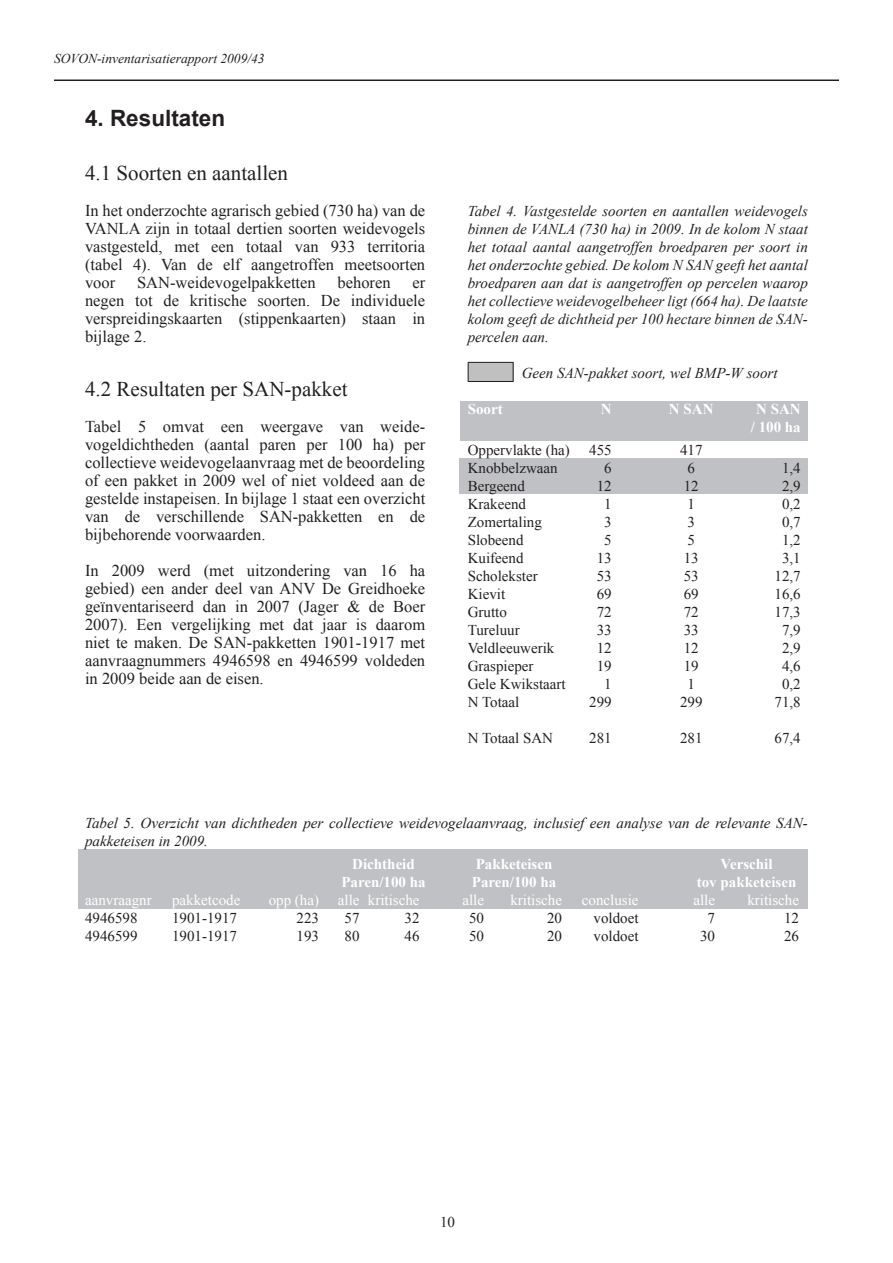
<style>
.page{position:relative;width:893px;height:1263px;background:#fff}
.page>*{position:absolute;margin:0;border:0;box-sizing:border-box;transform-origin:0 0}
.t1{font:700 22.5px "Arial";color:#231f20}
.t2{font:21px "Times New Roman";color:#231f20}
.t3{font:16.5px/18px "Times New Roman";color:#231f20;text-align:justify}
.t4{font:italic 15px/18px "Times New Roman";color:#231f20}
.t5{font:15px "Times New Roman";color:#231f20}
.t6{font:700 15px/18px "Times New Roman";color:#fff;text-align:center}
.t7{font:15px "Times New Roman";color:#fff}
.t8{font:italic 13.5px "Times New Roman";color:#231f20}
</style>
<div class="page">
<hr style="left:54px;top:80px;width:785px;height:1px;background:#231f20">
<div style="left:459px;top:458px;width:349px;height:35px;background:#c0c1c4"></div>
<div style="left:461px;top:401px;width:347px;height:40px;background:#c0c1c4"></div>
<div style="left:78px;top:849px;width:730px;height:60px;background:#c0c1c4"></div>
<div style="left:468px;top:362px;width:45px;height:19px;background:#c0c0c0"></div>
<hr style="left:468px;top:362px;width:45px;height:1px;background:#231f20">
<hr style="left:468px;top:381px;width:45px;height:1px;background:#231f20">
<svg style="left:468px;top:363px;width:1px;height:18px"></svg>
<svg style="left:513px;top:363px;width:1px;height:18px"></svg>
<p class="t8" style="left:54px;top:50px;width:212px">SOVON-inventarisatierapport 2009/43</p>
<h1 class="t1" style="left:85px;top:103px;width:142px">4. Resultaten</h1>
<p class="t2" style="left:85px;top:159px;width:204px">4.1 Soorten en aantallen</p>
<p class="t3" style="left:85px;top:201px;width:342px">In het onderzochte agrarisch gebied (730 ha) van de VANLA zijn in totaal dertien soorten weidevogels vastgesteld, met een totaal van 933 territoria (tabel 4). Van de elf aangetroffen meetsoorten voor</p>
<p class="t3" style="left:137px;top:273px;width:180px">SAN-weidevogelpakketten</p>
<p class="t3" style="left:337px;top:273px;width:55px">behoren</p>
<p class="t3" style="left:85px;top:273px;width:342px;text-indent:327px">er negen tot de kritische soorten. De individuele verspreidingskaarten (stippenkaarten) staan in bijlage 2.</p>
<p class="t2" style="left:85px;top:375px;width:264px">4.2 Resultaten per SAN-pakket</p>
<p class="t3" style="left:85px;top:417px;width:342px">Tabel 5 omvat een weergave van weide&shy;vogeldichtheden (aantal paren per 100 ha) per collectieve weidevogelaanvraag met de beoordeling of een pakket in 2009 wel of niet voldeed aan de gestelde instapeisen. In bijlage 1 staat een overzicht van de verschillende SAN-pakketten en de bijbehorende voorwaarden.</p>
<p class="t3" style="left:85px;top:561px;width:342px">In 2009 werd (met uitzondering van 16 ha gebied) een ander deel van ANV De Greidhoeke geïnventariseerd dan in 2007 (Jager &amp; de Boer 2007). Een vergelijking met dat jaar is daarom niet te maken. De SAN-pakketten 1901-1917 met aanvraagnummers 4946598 en 4946599 voldeden in 2009 beide aan de eisen.</p>
<p class="t4" style="left:468px;top:202px;width:342px;text-align:justify">Tabel 4. Vastgestelde soorten en aantallen weidevogels binnen de VANLA (730 ha) in 2009. In de kolom N staat het totaal aantal aangetroffen broedparen per soort in het onderzochte gebied. De kolom N SAN geeft het aantal broedparen aan dat is aangetroffen op percelen waarop het collectieve weidevogelbeheer ligt (664 ha). De laatste kolom geeft de dichtheid per 100 hectare binnen de SAN&shy;percelen aan.</p>
<p class="t4" style="left:522px;top:364px;width:257px">Geen SAN-pakket soort, wel BMP-W soort</p>
<p class="t6" style="left:468px;top:400px;width:36px">Soort</p>
<p class="t6" style="left:601px;top:400px;width:12px">N</p>
<p class="t6" style="left:669px;top:400px;width:46px">N SAN</p>
<p class="t6" style="left:751px;top:400px;width:52px">N SAN / 100 ha</p>
<p class="t5" style="left:468px;top:439px;width:104px">Oppervlakte (ha)</p>
<p class="t5" style="left:589px;top:439px;width:24px">455</p>
<p class="t5" style="left:680px;top:439px;width:24px">417</p>
<p class="t5" style="left:468px;top:457px;width:91px">Knobbelzwaan</p>
<p class="t5" style="left:604px;top:457px;width:9px">6</p>
<p class="t5" style="left:687px;top:457px;width:9px">6</p>
<p class="t5" style="left:782px;top:457px;width:20px">1,4</p>
<p class="t5" style="left:468px;top:475px;width:59px">Bergeend</p>
<p class="t5" style="left:597px;top:475px;width:16px">12</p>
<p class="t5" style="left:684px;top:475px;width:16px">12</p>
<p class="t5" style="left:782px;top:475px;width:20px">2,9</p>
<p class="t5" style="left:468px;top:493px;width:60px">Krakeend</p>
<p class="t5" style="left:604px;top:493px;width:9px">1</p>
<p class="t5" style="left:687px;top:493px;width:9px">1</p>
<p class="t5" style="left:782px;top:493px;width:20px">0,2</p>
<p class="t5" style="left:468px;top:511px;width:76px">Zomertaling</p>
<p class="t5" style="left:604px;top:511px;width:9px">3</p>
<p class="t5" style="left:687px;top:511px;width:9px">3</p>
<p class="t5" style="left:782px;top:511px;width:20px">0,7</p>
<p class="t5" style="left:468px;top:529px;width:57px">Slobeend</p>
<p class="t5" style="left:604px;top:529px;width:9px">5</p>
<p class="t5" style="left:687px;top:529px;width:9px">5</p>
<p class="t5" style="left:782px;top:529px;width:20px">1,2</p>
<p class="t5" style="left:468px;top:547px;width:57px">Kuifeend</p>
<p class="t5" style="left:597px;top:547px;width:16px">13</p>
<p class="t5" style="left:684px;top:547px;width:16px">13</p>
<p class="t5" style="left:782px;top:547px;width:20px">3,1</p>
<p class="t5" style="left:468px;top:565px;width:71px">Scholekster</p>
<p class="t5" style="left:597px;top:565px;width:16px">53</p>
<p class="t5" style="left:684px;top:565px;width:16px">53</p>
<p class="t5" style="left:774px;top:565px;width:28px">12,7</p>
<p class="t5" style="left:468px;top:583px;width:39px">Kievit</p>
<p class="t5" style="left:597px;top:583px;width:16px">69</p>
<p class="t5" style="left:684px;top:583px;width:16px">69</p>
<p class="t5" style="left:774px;top:583px;width:28px">16,6</p>
<p class="t5" style="left:468px;top:601px;width:41px">Grutto</p>
<p class="t5" style="left:597px;top:601px;width:16px">72</p>
<p class="t5" style="left:684px;top:601px;width:16px">72</p>
<p class="t5" style="left:774px;top:601px;width:28px">17,3</p>
<p class="t5" style="left:468px;top:619px;width:53px">Tureluur</p>
<p class="t5" style="left:597px;top:619px;width:16px">33</p>
<p class="t5" style="left:684px;top:619px;width:16px">33</p>
<p class="t5" style="left:782px;top:619px;width:20px">7,9</p>
<p class="t5" style="left:468px;top:637px;width:88px">Veldleeuwerik</p>
<p class="t5" style="left:597px;top:637px;width:16px">12</p>
<p class="t5" style="left:684px;top:637px;width:16px">12</p>
<p class="t5" style="left:782px;top:637px;width:20px">2,9</p>
<p class="t5" style="left:468px;top:655px;width:67px">Graspieper</p>
<p class="t5" style="left:597px;top:655px;width:16px">19</p>
<p class="t5" style="left:684px;top:655px;width:16px">19</p>
<p class="t5" style="left:782px;top:655px;width:20px">4,6</p>
<p class="t5" style="left:468px;top:673px;width:99px">Gele Kwikstaart</p>
<p class="t5" style="left:604px;top:673px;width:9px">1</p>
<p class="t5" style="left:687px;top:673px;width:9px">1</p>
<p class="t5" style="left:782px;top:673px;width:20px">0,2</p>
<p class="t5" style="left:468px;top:691px;width:53px">N Totaal</p>
<p class="t5" style="left:589px;top:691px;width:24px">299</p>
<p class="t5" style="left:680px;top:691px;width:24px">299</p>
<p class="t5" style="left:774px;top:691px;width:28px">71,8</p>
<p class="t5" style="left:468px;top:727px;width:87px">N Totaal SAN</p>
<p class="t5" style="left:589px;top:727px;width:24px">281</p>
<p class="t5" style="left:680px;top:727px;width:24px">281</p>
<p class="t5" style="left:774px;top:727px;width:28px">67,4</p>
<p class="t4" style="left:85px;top:814px;width:724px">Tabel 5. Overzicht van dichtheden per collectieve weidevogelaanvraag, inclusief een analyse van de relevante SAN&shy;pakketeisen in 2009.</p>
<p class="t6" style="left:352px;top:854px;width:64px">Dichtheid</p>
<p class="t6" style="left:476px;top:854px;width:78px">Pakketeisen</p>
<p class="t6" style="left:721px;top:854px;width:53px">Verschil</p>
<p class="t6" style="left:341px;top:872px;width:86px">Paren/100 ha</p>
<p class="t6" style="left:472px;top:872px;width:86px">Paren/100 ha</p>
<p class="t6" style="left:697px;top:872px;width:101px">tov pakketeisen</p>
<p class="t7" style="left:85px;top:889px;width:68px">aanvraagnr</p>
<p class="t7" style="left:172px;top:889px;width:70px">pakketcode</p>
<p class="t7" style="left:269px;top:889px;width:52px">opp (ha)</p>
<p class="t7" style="left:338px;top:889px;width:83px">alle kritische</p>
<p class="t7" style="left:462px;top:889px;width:23px">alle</p>
<p class="t7" style="left:510px;top:889px;width:53px">kritische</p>
<p class="t7" style="left:582px;top:889px;width:58px">conclusie</p>
<p class="t7" style="left:693px;top:889px;width:23px">alle</p>
<p class="t7" style="left:747px;top:889px;width:53px">kritische</p>
<p class="t5" style="left:85px;top:907px;width:54px">4946598</p>
<p class="t5" style="left:172px;top:907px;width:66px">1901-1917</p>
<p class="t5" style="left:297px;top:907px;width:24px">223</p>
<p class="t5" style="left:345px;top:907px;width:16px">57</p>
<p class="t5" style="left:405px;top:907px;width:16px">32</p>
<p class="t5" style="left:469px;top:907px;width:16px">50</p>
<p class="t5" style="left:547px;top:907px;width:16px">20</p>
<p class="t5" style="left:594px;top:907px;width:47px">voldoet</p>
<p class="t5" style="left:708px;top:907px;width:9px">7</p>
<p class="t5" style="left:784px;top:907px;width:16px">12</p>
<p class="t5" style="left:85px;top:925px;width:54px">4946599</p>
<p class="t5" style="left:172px;top:925px;width:66px">1901-1917</p>
<p class="t5" style="left:297px;top:925px;width:24px">193</p>
<p class="t5" style="left:345px;top:925px;width:16px">80</p>
<p class="t5" style="left:405px;top:925px;width:16px">46</p>
<p class="t5" style="left:469px;top:925px;width:16px">50</p>
<p class="t5" style="left:547px;top:925px;width:16px">20</p>
<p class="t5" style="left:594px;top:925px;width:47px">voldoet</p>
<p class="t5" style="left:700px;top:925px;width:16px">30</p>
<p class="t5" style="left:784px;top:925px;width:16px">26</p>
<p class="t5" style="left:440px;top:1212px;width:16px">10</p>
</div>
